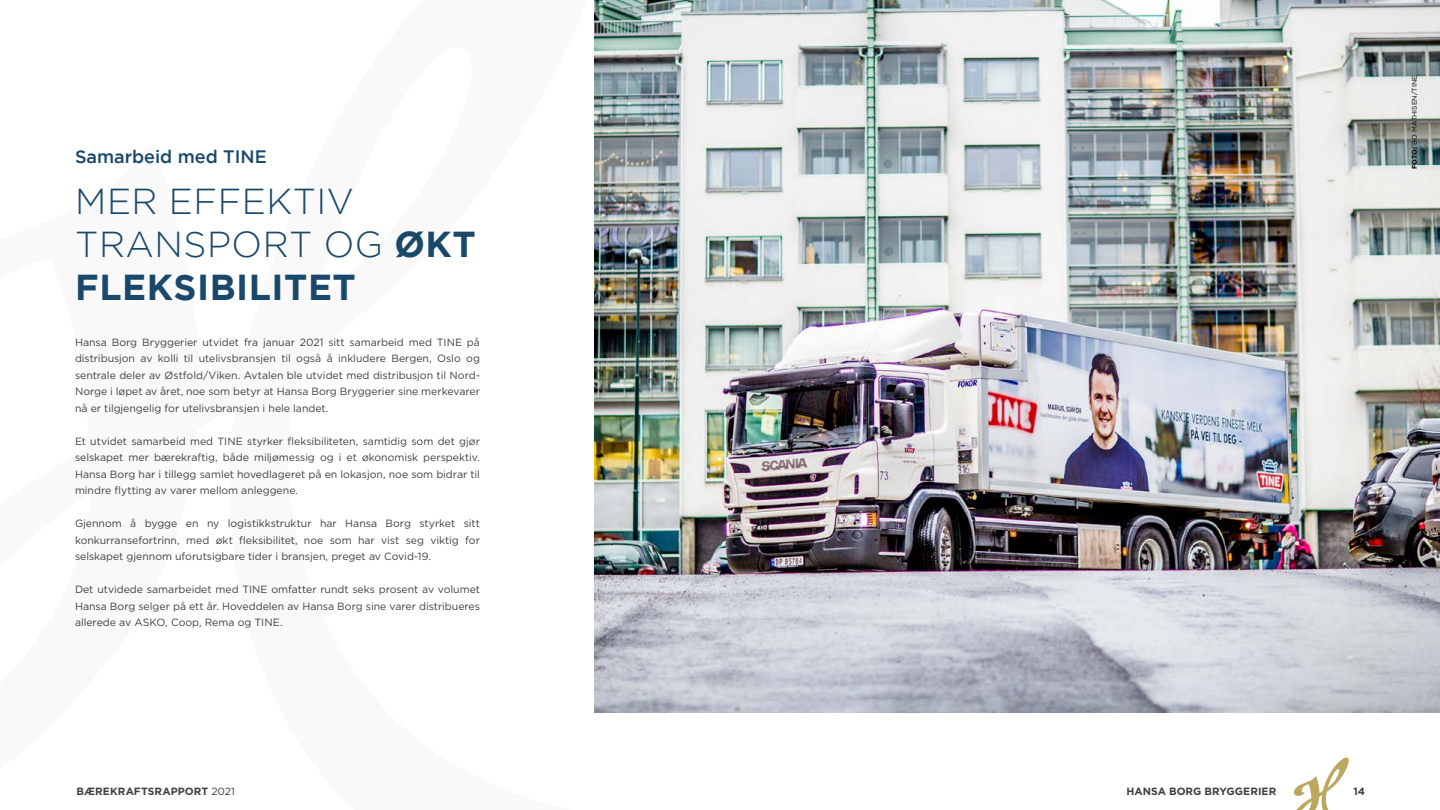
<style>
.page{position:relative;width:1440px;height:810px;background:#fff}
.page>*{position:absolute;margin:0;border:0;box-sizing:border-box;transform-origin:0 0}
.t1{font:300 36px/43.2px "Gotham";letter-spacing:.015em;color:#1a486a}
.t2{font:500 18px "Gotham";color:#1a486a}
.t3{font:10.5px/16.5px "Gotham";letter-spacing:-.005em;color:#404040;text-align:justify}
.t4{font:700 10.5px "Gotham";letter-spacing:.005em;color:#404040}
.t5{font:6.75px "Gotham";letter-spacing:.015em;color:#000}
.s1{font-weight:700}
.s2{font-weight:400}
</style>
<div class="page">
<svg style="left:1294px;top:758px;width:55px;height:52px"></svg>
<img style="left:594px;top:0;width:846px;height:712px">
<p class="t2" style="left:75px;top:147px;width:193px">Samarbeid med TINE</p>
<p class="t1" style="left:75px;top:179px;width:402px">MER EFFEKTIV<br>TRANSPORT OG <span class="s1">ØKT<br>FLEKSIBILITET</span></p>
<p class="t3" style="left:75px;top:334px;width:407px">Hansa Borg Bryggerier utvidet fra januar 2021 sitt samarbeid med TINE på distribusjon av kolli til utelivsbransjen til også å inkludere Bergen, Oslo og sentrale deler av Østfold/Viken. Avtalen ble utvidet med distribusjon til Nord-Norge i løpet av året, noe som betyr at Hansa Borg Bryggerier sine merkevarer nå er tilgjengelig for utelivsbransjen i hele landet.</p>
<p class="t3" style="left:75px;top:433px;width:407px">Et utvidet samarbeid med TINE styrker fleksibiliteten, samtidig som det gjør selskapet mer bærekraftig, både miljømessig og i et økonomisk perspektiv.<br>Hansa Borg har i tillegg samlet hovedlageret på en lokasjon, noe som bidrar til mindre flytting av varer mellom anleggene.</p>
<p class="t3" style="left:75px;top:515px;width:407px">Gjennom å bygge en ny logistikkstruktur har Hansa Borg styrket sitt konkurransefortrinn, med økt fleksibilitet, noe som har vist seg viktig for selskapet gjennom uforutsigbare tider i bransjen, preget av Covid-19.</p>
<p class="t3" style="left:75px;top:581px;width:407px">Det utvidede samarbeidet med TINE omfatter rundt seks prosent av volumet Hansa Borg selger på ett år. Hoveddelen av Hansa Borg sine varer distribueres allerede av ASKO, Coop, Rema og TINE.</p>
<p class="t5" style="left:1410px;top:169px;width:96px;rotate:-90deg"><span class="s1">FOTO:</span> BO MATHISEN/TINE</p>
<p class="t4" style="left:77px;top:785px;width:160px">BÆREKRAFTSRAPPORT <span class="s2">2021</span></p>
<p class="t4" style="left:1126px;top:785px;width:151px">HANSA BORG BRYGGERIER</p>
<p class="t4" style="left:1353px;top:785px;width:13px">14</p>
</div>
